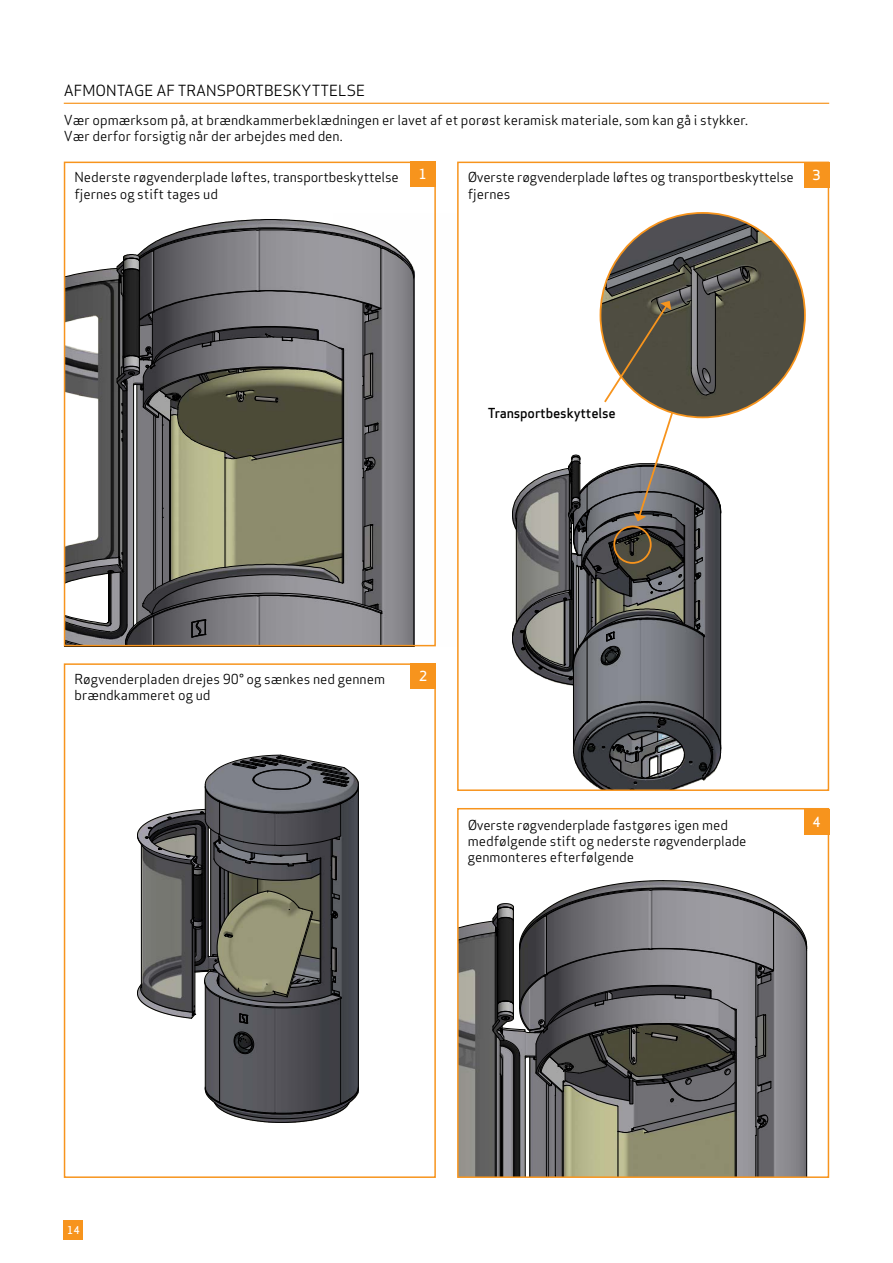
<style>
.page{position:relative;width:893px;height:1263px;background:#fff}
.page>*{position:absolute;margin:0;border:0;box-sizing:border-box;transform-origin:0 0}
.t1{font:15px "Apex Sans";color:#000}
.t2{font:13.5px/16.2px "Apex Sans";color:#000}
.t3{font:500 13.5px "Apex Sans";letter-spacing:-.01em;color:#000}
.t4{font:500 13.5px "Apex Sans";color:#fff}
.t5{font:500 10.5px "Apex Sans";color:#fff}
</style>
<div class="page">
<div style="left:64px;top:1220px;width:19px;height:20px;background:#f7941d"></div>
<svg style="left:567px;top:685px;width:155px;height:103px;background:#5f6064"></svg>
<svg style="left:460px;top:844px;width:370px;height:333px"></svg>
<svg style="left:67px;top:219px;width:348px;height:424px;background:#7e7e7a"></svg>
<div style="left:457px;top:162px;width:372px;height:629px;border:2px solid #f7941d"></div>
<div style="left:804px;top:163px;width:25px;height:25px;background:#f7941d"></div>
<div style="left:410px;top:663px;width:26px;height:26px;background:#f7941d"></div>
<div style="left:64px;top:663px;width:372px;height:515px;border:2px solid #f7941d"></div>
<div style="left:64px;top:162px;width:372px;height:484px;border:2px solid #f7941d"></div>
<div style="left:410px;top:162px;width:26px;height:25px;background:#f7941d"></div>
<svg style="left:512px;top:213px;width:293px;height:472px"></svg>
<svg style="left:137px;top:754px;width:222px;height:369px"></svg>
<div style="left:804px;top:809px;width:25px;height:25px;background:#f7941d"></div>
<div style="left:457px;top:808px;width:372px;height:370px;border:2px solid #f7941d"></div>
<hr style="left:64px;top:103px;width:765px;height:1px;background:#f7941d">
<p class="t1" style="left:64px;top:79px;width:303px">AFMONTAGE AF TRANSPORTBESKYTTELSE</p>
<p class="t2" style="left:64px;top:111px;width:686px">Vær opmærksom på, at brændkammerbeklædningen er lavet af et porøst keramisk materiale, som kan gå i stykker.<br>Vær derfor forsigtig når der arbejdes med den.</p>
<p class="t2" style="left:468px;top:168px;width:328px">Øverste røgvenderplade løftes og transportbeskyttelse fjernes</p>
<p class="t4" style="left:419px;top:163px;width:10px">1</p>
<p class="t2" style="left:74px;top:168px;width:326px">Nederste røgvenderplade løftes, transportbeskyttelse fjernes og stift tages ud</p>
<p class="t4" style="left:812px;top:164px;width:10px">3</p>
<p class="t3" style="left:488px;top:401px;width:129px">Transportbeskyttelse</p>
<p class="t2" style="left:74px;top:670px;width:312px">Røgvenderpladen drejes 90° og sænkes ned gennem brændkammeret og ud</p>
<p class="t4" style="left:419px;top:664px;width:10px">2</p>
<p class="t2" style="left:468px;top:815px;width:280px">Øverste røgvenderplade fastgøres igen med medfølgende stift og nederste røgvenderplade genmonteres efterfølgende</p>
<p class="t4" style="left:812px;top:810px;width:10px">4</p>
<p class="t5" style="left:67px;top:1221px;width:14px">14</p>
</div>
